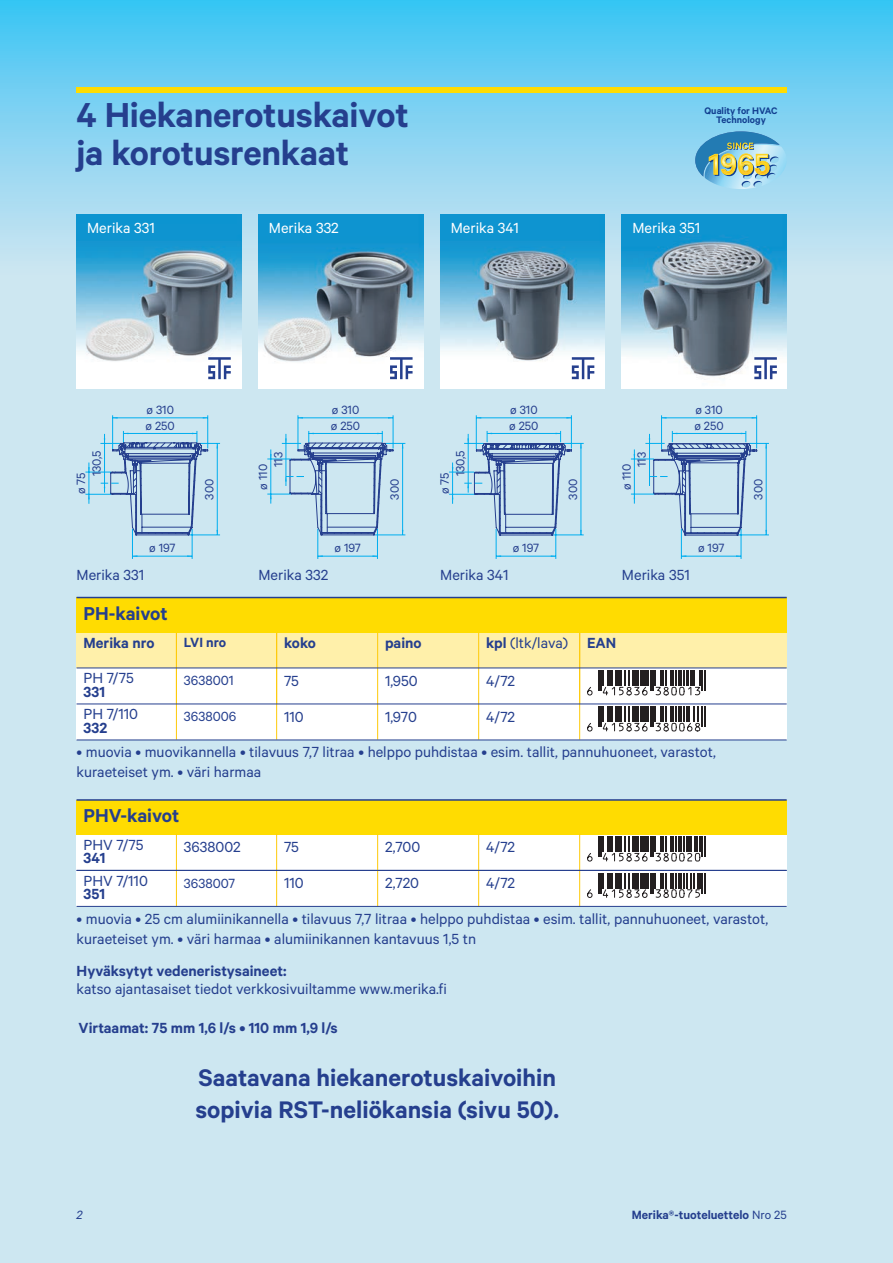
<style>
.page{position:relative;width:893px;height:1263px;background:#cde7f1}
.page>*{position:absolute;margin:0;border:0;box-sizing:border-box;transform-origin:0 0}
.t1{font:600 39px "Calibre";letter-spacing:-.005em;color:#253f8e}
.t2{font:600 27px/32.4px "Calibre";color:#253f8e}
.t3{font:600 21px "Calibre";color:#253f8e}
.t4{font:16.5px/36px "Calibre";color:#253f8e}
.t5{font:600 16.5px "Calibre";color:#253f8e}
.t6{font:16.5px "Calibre";color:#fff}
.t7{font:15px "Calibre";color:#253f8e}
.t8{font:600 15px "Calibre";letter-spacing:-.005em;color:#253f8e}
.t9{font:13.5px "Calibre";color:#253f8e}
.t10{font:600 13.5px "Calibre";color:#253f8e}
.t11{font:italic 13.5px "Calibre";color:#253f8e}
.t12{font:600 10.65px "Calibre";color:#123f90}
.s1{font-weight:600}
.s2{font-weight:400}
</style>
<div class="page">
<div style="left:0;top:0;width:893px;height:275px;background:linear-gradient(to bottom,#3ec4f3,#d2e5f1)"></div>
<div style="left:77px;top:87px;width:710px;height:6px;background:#ffdc01"></div>
<svg style="left:695px;top:131px;width:92px;height:58px;background:#8bbbc0"></svg>
<div style="left:77px;top:630px;width:710px;height:44px;background:#fff0aa"></div>
<div style="left:77px;top:668px;width:710px;height:72px;background:#fff"></div>
<div style="left:77px;top:598px;width:710px;height:35px;background:#ffdc01"></div>
<hr style="left:77px;top:597px;width:710px;height:1px;background:#253f8e">
<hr style="left:176px;top:633px;width:1px;height:107px;background:#feca0a">
<hr style="left:276px;top:633px;width:1px;height:107px;background:#feca0a">
<hr style="left:377px;top:633px;width:1px;height:107px;background:#feca0a">
<div style="left:77px;top:832px;width:710px;height:74px;background:#fff"></div>
<div style="left:77px;top:800px;width:710px;height:34px;background:#ffdc01"></div>
<hr style="left:176px;top:834px;width:1px;height:72px;background:#feca0a">
<hr style="left:276px;top:834px;width:1px;height:72px;background:#feca0a">
<hr style="left:579px;top:834px;width:1px;height:72px;background:#feca0a">
<hr style="left:77px;top:799px;width:710px;height:2px;background:#253f8e">
<hr style="left:478px;top:834px;width:1px;height:72px;background:#feca0a">
<hr style="left:377px;top:834px;width:1px;height:72px;background:#feca0a">
<svg style="left:587px;top:836px;width:118px;height:70px"></svg>
<hr style="left:77px;top:704px;width:710px;height:1px;background:#253f8e">
<hr style="left:77px;top:740px;width:710px;height:1px;background:#253f8e">
<img style="left:77px;top:214px;width:164px;height:174px">
<img style="left:258px;top:214px;width:165px;height:174px">
<img style="left:440px;top:214px;width:165px;height:174px">
<img style="left:622px;top:214px;width:165px;height:174px">
<svg style="left:208px;top:357px;width:23px;height:22px"></svg>
<svg style="left:390px;top:357px;width:23px;height:22px"></svg>
<svg style="left:572px;top:357px;width:22px;height:22px"></svg>
<svg style="left:754px;top:357px;width:23px;height:22px"></svg>
<hr style="left:77px;top:668px;width:710px;height:1px;background:#253f8e">
<hr style="left:113px;top:418px;width:95px;height:1px;background:#00aeef">
<hr style="left:207px;top:415px;width:1px;height:33px;background:#00aeef">
<hr style="left:112px;top:415px;width:1px;height:34px;background:#00aeef">
<svg style="left:85px;top:431px;width:135px;height:256px"></svg>
<hr style="left:476px;top:418px;width:95px;height:1px;background:#00aeef">
<hr style="left:571px;top:415px;width:1px;height:33px;background:#00aeef">
<hr style="left:476px;top:415px;width:1px;height:34px;background:#00aeef">
<hr style="left:298px;top:418px;width:95px;height:1px;background:#00aeef">
<hr style="left:393px;top:415px;width:1px;height:33px;background:#00aeef">
<hr style="left:298px;top:415px;width:1px;height:34px;background:#00aeef">
<svg style="left:267px;top:431px;width:138px;height:254px"></svg>
<hr style="left:661px;top:418px;width:96px;height:1px;background:#00aeef">
<hr style="left:756px;top:415px;width:1px;height:33px;background:#00aeef">
<hr style="left:661px;top:415px;width:1px;height:34px;background:#00aeef">
<svg style="left:449px;top:431px;width:320px;height:310px"></svg>
<hr style="left:77px;top:870px;width:710px;height:1px;background:#253f8e">
<hr style="left:77px;top:906px;width:710px;height:1px;background:#253f8e">
<h1 class="t1" style="left:77px;top:92px;width:334px">4 Hiekanerotuskaivot</h1>
<h1 class="t1" style="left:77px;top:130px;width:274px">ja korotusrenkaat</h1>
<p class="t12" style="left:704px;top:104px;width:74px">Quality for HVAC</p>
<p class="t12" style="left:716px;top:114px;width:51px">Technology</p>
<p class="t6" style="left:87px;top:218px;width:69px">Merika 331</p>
<p class="t6" style="left:269px;top:218px;width:71px">Merika 332</p>
<p class="t6" style="left:451px;top:218px;width:70px">Merika 341</p>
<p class="t6" style="left:632px;top:218px;width:69px">Merika 351</p>
<p class="t9" style="left:89px;top:476px;width:28px;rotate:-90deg">130,5</p>
<p class="t9" style="left:73px;top:494px;width:23px;rotate:-90deg">ø 75</p>
<p class="t9" style="left:146px;top:402px;width:29px">ø 310</p>
<p class="t9" style="left:145px;top:418px;width:31px">ø 250</p>
<p class="t9" style="left:149px;top:540px;width:28px">ø 197</p>
<p class="t9" style="left:201px;top:500px;width:22px;rotate:-90deg">300</p>
<p class="t9" style="left:270px;top:467px;width:17px;rotate:-90deg">113</p>
<p class="t9" style="left:255px;top:490px;width:27px;rotate:-90deg">ø 110</p>
<p class="t9" style="left:332px;top:402px;width:29px">ø 310</p>
<p class="t9" style="left:510px;top:402px;width:29px">ø 310</p>
<p class="t9" style="left:331px;top:418px;width:31px">ø 250</p>
<p class="t9" style="left:509px;top:418px;width:31px">ø 250</p>
<p class="t9" style="left:387px;top:500px;width:22px;rotate:-90deg">300</p>
<p class="t9" style="left:452px;top:476px;width:28px;rotate:-90deg">130,5</p>
<p class="t9" style="left:437px;top:494px;width:23px;rotate:-90deg">ø 75</p>
<p class="t9" style="left:565px;top:500px;width:22px;rotate:-90deg">300</p>
<p class="t9" style="left:634px;top:467px;width:17px;rotate:-90deg">113</p>
<p class="t9" style="left:619px;top:490px;width:27px;rotate:-90deg">ø 110</p>
<p class="t9" style="left:334px;top:540px;width:28px">ø 197</p>
<p class="t9" style="left:513px;top:540px;width:28px">ø 197</p>
<p class="t9" style="left:695px;top:402px;width:29px">ø 310</p>
<p class="t9" style="left:694px;top:418px;width:31px">ø 250</p>
<p class="t9" style="left:698px;top:540px;width:28px">ø 197</p>
<p class="t4" style="left:77px;top:556px;width:69px">Merika 331</p>
<p class="t4" style="left:258px;top:556px;width:71px">Merika 332</p>
<p class="t4" style="left:440px;top:556px;width:70px">Merika 341</p>
<p class="t4" style="left:622px;top:556px;width:69px">Merika 351</p>
<p class="t3" style="left:84px;top:600px;width:86px">PH-kaivot</p>
<p class="t5" style="left:84px;top:633px;width:72px">Merika nro</p>
<p class="t4" style="left:84px;top:659px;width:52px">PH 7/75</p>
<p class="t5" style="left:84px;top:682px;width:23px">331</p>
<p class="t4" style="left:84px;top:695px;width:56px">PH 7/110</p>
<p class="t5" style="left:84px;top:718px;width:25px">332</p>
<p class="t8" style="left:184px;top:633px;width:44px">LVI nro</p>
<p class="t7" style="left:184px;top:671px;width:51px">3638001</p>
<p class="t7" style="left:184px;top:707px;width:54px">3638006</p>
<p class="t5" style="left:284px;top:633px;width:33px">koko</p>
<p class="t4" style="left:284px;top:662px;width:21px">75<br>110</p>
<p class="t5" style="left:385px;top:633px;width:38px">paino</p>
<p class="t4" style="left:385px;top:662px;width:34px">1,950<br>1,970</p>
<p class="t4" style="left:486px;top:624px;width:84px"><span class="s1">kpl</span> (ltk/lava)</p>
<p class="t4" style="left:486px;top:662px;width:31px">4/72<br>4/72</p>
<p class="t5" style="left:587px;top:633px;width:31px">EAN</p>
<p class="t4" style="left:77px;top:742px;width:641px;line-height:19.8px">• muovia • muovikannella • tilavuus 7,7 litraa • helppo puhdistaa • esim. tallit, pannuhuoneet, varastot, kuraeteiset ym. • väri harmaa</p>
<p class="t3" style="left:84px;top:803px;width:97px">PHV-kaivot</p>
<p class="t4" style="left:84px;top:826px;width:61px">PHV 7/75</p>
<p class="t5" style="left:84px;top:848px;width:23px">341</p>
<p class="t4" style="left:84px;top:862px;width:66px">PHV 7/110</p>
<p class="t5" style="left:84px;top:884px;width:23px">351</p>
<p class="t4" style="left:184px;top:828px;width:58px">3638002</p>
<p class="t7" style="left:184px;top:874px;width:53px">3638007</p>
<p class="t4" style="left:284px;top:828px;width:21px">75<br>110</p>
<p class="t4" style="left:486px;top:828px;width:31px">4/72<br>4/72</p>
<p class="t4" style="left:385px;top:828px;width:37px">2,700<br>2,720</p>
<p class="t9" style="left:750px;top:500px;width:22px;rotate:-90deg">300</p>
<p class="t4" style="left:77px;top:908px;width:693px;line-height:19.8px">• muovia • 25 cm alumiinikannella • tilavuus 7,7 litraa • helppo puhdistaa • esim. tallit, pannuhuoneet, varastot, kuraeteiset ym. • väri harmaa • alumiinikannen kantavuus 1,5 tn</p>
<p class="t5" style="left:77px;top:961px;width:211px">Hyväksytyt vedeneristysaineet:</p>
<p class="t4" style="left:77px;top:970px;width:372px">katso ajantasaiset tiedot verkkosivuiltamme www.merika.fi</p>
<p class="t5" style="left:79px;top:1018px;width:261px">Virtaamat: 75 mm 1,6 l/s • 110 mm 1,9 l/s</p>
<h2 class="t2" style="left:196px;top:1060px;width:365px">Saatavana hiekanerotuskaivoihin sopivia RST-neliökansia (sivu 50).</h2>
<p class="t11" style="left:77px;top:1207px;width:8px">2</p>
<p class="t10" style="left:632px;top:1207px;width:156px">Merika®-tuoteluettelo <span class="s2">Nro 25</span></p>
</div>
